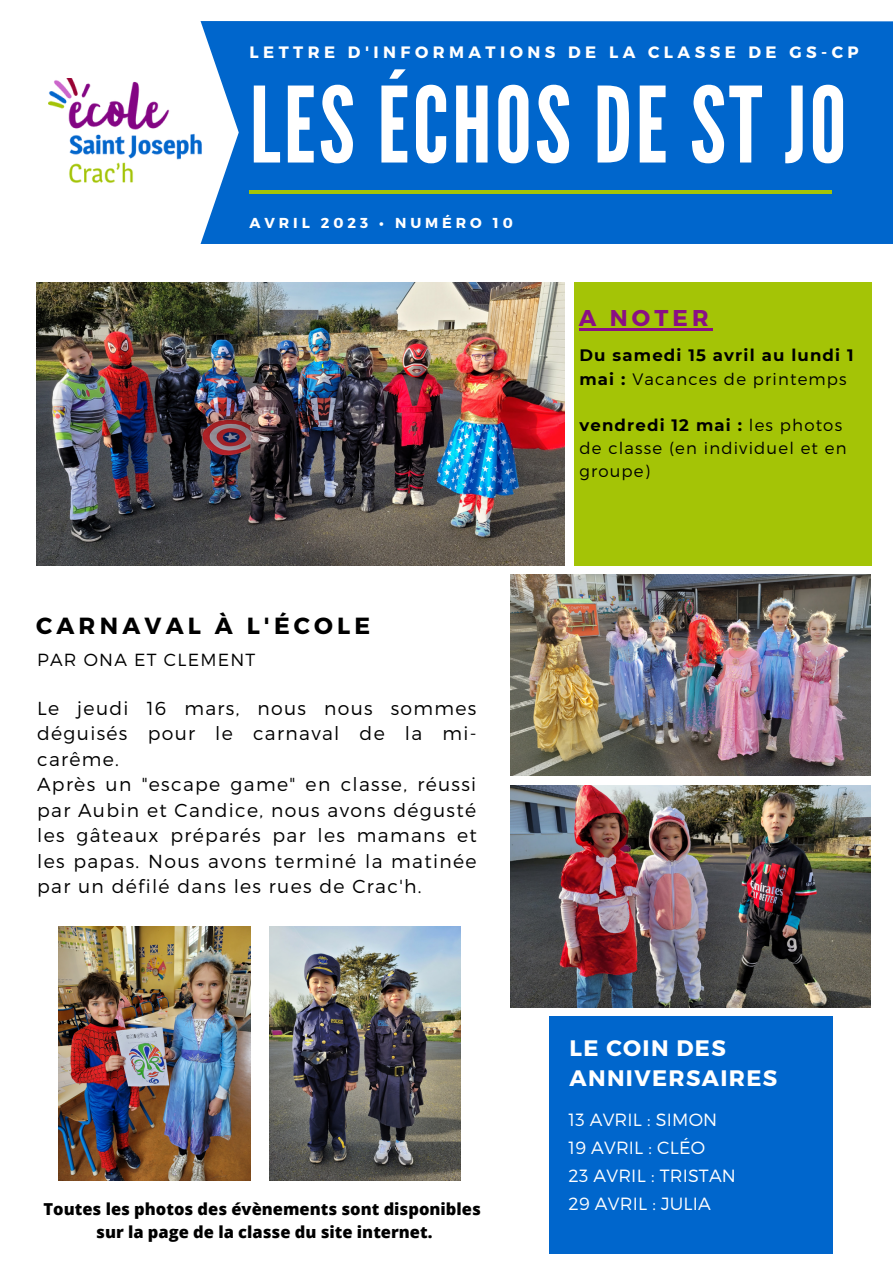
<style>
.page{position:relative;width:893px;height:1264px;background:#fff}
.page>*{position:absolute;margin:0;border:0;box-sizing:border-box;transform-origin:0 0}
.t1{font:104.7px "League Gothic";letter-spacing:.03em;color:#fff}
.t2{font:700 23.4px "Montserrat";letter-spacing:.18em;color:#000}
.t3{font:700 22.8px "Montserrat";letter-spacing:.18em;color:#8a0f84}
.t4{font:700 22.35px/30.3px "Montserrat";letter-spacing:.06em;color:#fff}
.t5{font:300 18.75px/25.5px "Montserrat";letter-spacing:.07em;color:#000}
.t6{font:300 17.7px/28px "Montserrat";letter-spacing:.01em;color:#fff}
.t7{font:300 17.55px "Montserrat";letter-spacing:.07em;color:#000}
.t8{font:800 16.5px "Open Sans";color:#000}
.t9{font:300 16.5px/23.1px "Montserrat";letter-spacing:.07em;color:#000}
.t10{font:700 16.5px/23.5px "Montserrat";letter-spacing:.07em;color:#000}
.t11{font:700 16.5px "Montserrat";letter-spacing:.27em;color:#fff}
.t12{font:700 14.4px "Montserrat";letter-spacing:.27em;color:#fff}
.s1{font-weight:300}
.s2{font-weight:700}
</style>
<div class="page">
<div style="left:201px;top:21px;width:691px;height:223px;background:#06c"></div>
<img style="left:49px;top:78px;width:158px;height:109px">
<hr style="left:249px;top:190px;width:583px;height:3px;background:#a4c406">
<img style="left:36px;top:282px;width:528px;height:283px">
<div style="left:575px;top:282px;width:296px;height:283px;background:#a4c406"></div>
<img style="left:510px;top:574px;width:360px;height:201px">
<img style="left:510px;top:785px;width:360px;height:222px">
<img style="left:269px;top:926px;width:191px;height:254px">
<hr style="left:578px;top:328px;width:134px;height:2px;background:#8a0f84">
<img style="left:59px;top:926px;width:191px;height:254px">
<div style="left:549px;top:1016px;width:283px;height:237px;background:#06c"></div>
<p class="t11" style="left:249px;top:41px;width:610px">LETTRE D'INFORMATIONS DE LA CLASSE DE GS-CP</p>
<h1 class="t1" style="left:249px;top:65px;width:598px">LES ÉCHOS DE ST JO</h1>
<p class="t12" style="left:249px;top:214px;width:265px">AVRIL 2023 • NUMÉRO 10</p>
<p class="t2" style="left:36px;top:610px;width:336px">CARNAVAL À L'ÉCOLE</p>
<p class="t7" style="left:37px;top:648px;width:220px">PAR ONA ET CLEMENT</p>
<p class="t5" style="left:37px;top:694px;width:441px">Le jeudi 16 mars, nous nous sommes déguisés pour le carnaval de la mi&shy;carême.<br>Après un "escape game" en classe, réussi par Aubin et Candice, nous avons dégusté les gâteaux préparés par les mamans et les papas. Nous avons terminé la matinée par un défilé dans les rues de Crac'h.</p>
<p class="t3" style="left:578px;top:303px;width:131px">A NOTER</p>
<p class="t10" style="left:579px;top:343px;width:276px">Du samedi 15 avril au lundi 1 mai : <span class="s1">Vacances de printemps</span></p>
<p class="t9" style="left:579px;top:412px;width:269px"><span class="s2">vendredi 12 mai :</span> les photos de classe (en individuel et en groupe)</p>
<p class="t4" style="left:569px;top:1031px;width:209px">LE COIN DES<br>ANNIVERSAIRES</p>
<p class="t6" style="left:568px;top:1104px;width:169px">13 AVRIL : SIMON<br>19 AVRIL : CLÉO<br>23 AVRIL : TRISTAN</p>
<p class="t8" style="left:44px;top:1197px;width:439px">Toutes les photos des évènements sont disponibles</p>
<p class="t6" style="left:568px;top:1189px;width:144px">29 AVRIL : JULIA</p>
<p class="t8" style="left:96px;top:1220px;width:337px">sur la page de la classe du site internet.</p>
</div>
